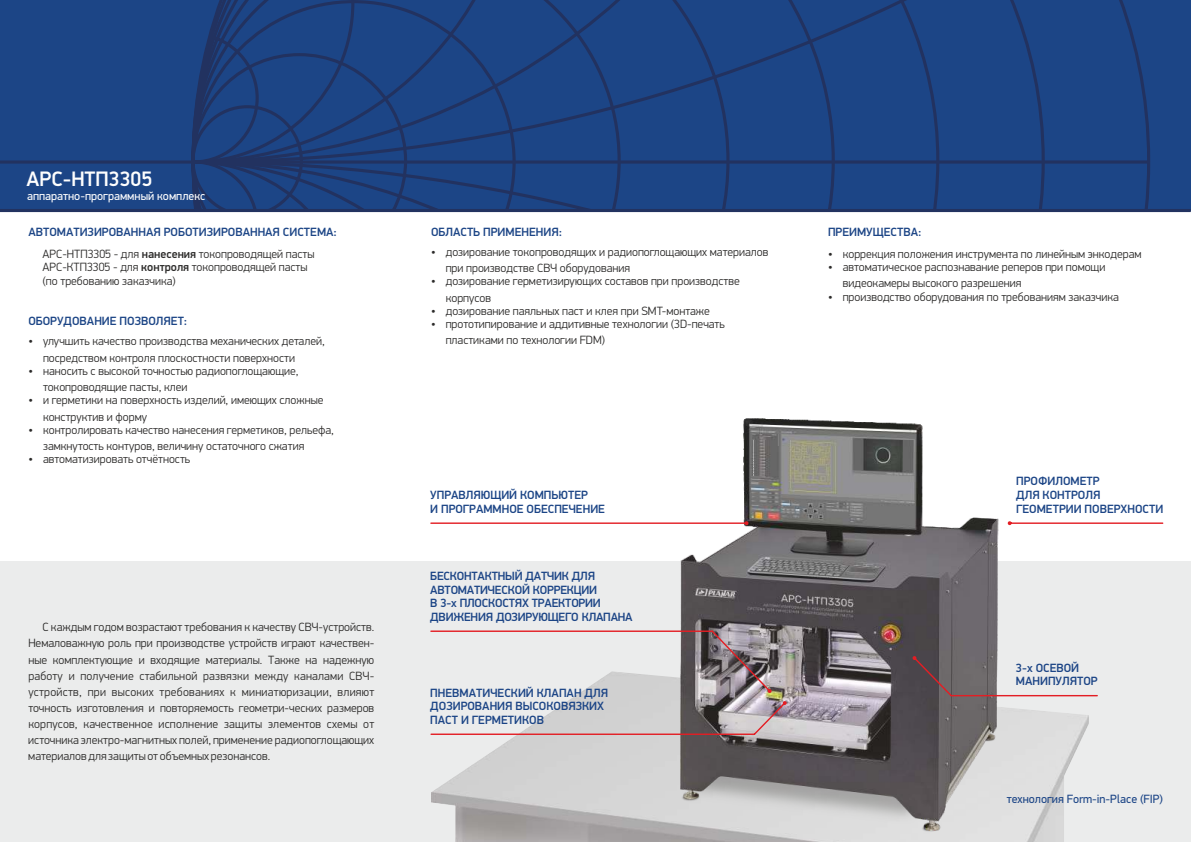
<style>
.page{position:relative;width:1191px;height:842px;background:#fff}
.page>*{position:absolute;margin:0;border:0;box-sizing:border-box;transform-origin:0 0}
.t1{font:500 21px "PF Din Display Pro";color:#fefefe}
.t2{font:300 12px/16.1px "PF Din Display Pro";color:#2b2a29}
.t3{font:500 12px/13.6px "PF Din Display Pro";color:#1c4586}
.t4{font:12px "PF Din Display Pro";color:#fefefe}
.t5{font:12px "PF Din Display Pro";color:#1c4586}
.s1{font-weight:500}
</style>
<div class="page">
<div style="left:0;top:0;width:1190px;height:210px;background:#1c4586"></div>
<svg style="left:191px;top:0;width:959px;height:209px"></svg>
<svg style="left:0;top:160px;width:1148px;height:4px;fill:#223260"></svg>
<hr style="left:0;top:209px;width:1190px;height:3px;background:#223260">
<div style="left:0;top:561px;width:1190px;height:281px;background:#ebecec"></div>
<img style="left:431px;top:693px;width:657px;height:149px">
<img style="left:662px;top:418px;width:346px;height:419px">
<svg style="left:1007px;top:521px;width:156px;height:4px"></svg>
<svg style="left:912px;top:656px;width:185px;height:40px"></svg>
<svg style="left:430px;top:521px;width:318px;height:4px"></svg>
<svg style="left:430px;top:630px;width:341px;height:63px"></svg>
<svg style="left:430px;top:701px;width:356px;height:34px"></svg>
<h1 class="t1" style="left:27px;top:170px;width:127px">АРС-НТП3305</h1>
<p class="t4" style="left:27px;top:191px;width:180px">аппаратно-программный комплекс</p>
<p class="t3" style="left:28px;top:226px;width:310px">АВТОМАТИЗИРОВАННАЯ РОБОТИЗИРОВАННАЯ СИСТЕМА:</p>
<p class="t2" style="left:43px;top:247px;width:273px">АРС-НТП3305 - для <span class="s1">нанесения</span> токопроводящей пасты</p>
<p class="t2" style="left:43px;top:260px;width:266px">АРС-КТП3305 - для <span class="s1">контроля</span> токопроводящей пасты</p>
<p class="t2" style="left:43px;top:274px;width:135px">(по требованию заказчика)</p>
<p class="t3" style="left:28px;top:315px;width:160px">ОБОРУДОВАНИЕ ПОЗВОЛЯЕТ:</p>
<p class="t2" style="left:43px;top:334px;width:283px">улучшить качество производства механических деталей, посредством контроля плоскостности поверхности</p>
<p class="t2" style="left:43px;top:364px;width:257px">наносить с высокой точностью радиопоглощающие, токопроводящие пасты, клеи</p>
<p class="t2" style="left:43px;top:393px;width:282px">и герметики на поверхность изделий, имеющих сложные конструктив и форму</p>
<p class="t2" style="left:43px;top:423px;width:292px">контролировать качество нанесения герметиков, рельефа, замкнутость контуров, величину остаточного сжатия</p>
<p class="t2" style="left:43px;top:452px;width:149px">автоматизировать отчётность</p>
<p class="t2" style="left:28px;top:620px;width:347px;text-align:justify;text-indent:14px">С каждым годом возрастают требования к качеству СВЧ-устройств.<br>Немаловажную роль при производстве устройств играют качествен&shy;ные комплектующие и входящие материалы. Также на надежную работу и получение стабильной развязки между каналами СВЧ&shy;устройств, при высоких требованиях к миниатюризации, влияют точность изготовления и повторяемость геометри-ческих размеров корпусов, качественное исполнение защиты элементов схемы от источника электро-магнитных полей, применение радиопоглощающих материалов для защиты от объемных резонансов.</p>
<p class="t3" style="left:431px;top:226px;width:133px">ОБЛАСТЬ ПРИМЕНЕНИЯ:</p>
<p class="t2" style="left:446px;top:245px;width:324px">дозирование токопроводящих и радиопоглощающих материалов при производстве СВЧ оборудования</p>
<p class="t2" style="left:446px;top:274px;width:296px">дозирование герметизирующих составов при производстве корпусов</p>
<p class="t2" style="left:446px;top:304px;width:266px">дозирование паяльных паст и клея при SMT-монтаже</p>
<p class="t2" style="left:446px;top:317px;width:281px">прототипирование и аддитивные технологии (3D-печать пластиками по технологии FDM)</p>
<p class="t3" style="left:430px;top:489px;width:176px">УПРАВЛЯЮЩИЙ КОМПЬЮТЕР<br>И ПРОГРАММНОЕ ОБЕСПЕЧЕНИЕ</p>
<p class="t3" style="left:430px;top:570px;width:204px">БЕСКОНТАКТНЫЙ ДАТЧИК ДЛЯ<br>АВТОМАТИЧЕСКОЙ КОРРЕКЦИИ<br>В 3-х ПЛОСКОСТЯХ ТРАЕКТОРИИ<br>ДВИЖЕНИЯ ДОЗИРУЮЩЕГО КЛАПАНА</p>
<p class="t3" style="left:430px;top:687px;width:179px">ПНЕВМАТИЧЕСКИЙ КЛАПАН ДЛЯ<br>ДОЗИРОВАНИЯ ВЫСОКОВЯЗКИХ<br>ПАСТ И ГЕРМЕТИКОВ</p>
<p class="t3" style="left:828px;top:226px;width:95px">ПРЕИМУЩЕСТВА:</p>
<p class="t2" style="left:842px;top:248px;width:300px;line-height:13.4px">коррекция положения инструмента по линейным энкодерам автоматическое распознавание реперов при помощи</p>
<p class="t2" style="left:842px;top:276px;width:180px">видеокамеры высокого разрешения</p>
<p class="t2" style="left:842px;top:289px;width:278px">производство оборудования по требованиям заказчика</p>
<p class="t3" style="left:1016px;top:476px;width:149px">ПРОФИЛОМЕТР<br>ДЛЯ КОНТРОЛЯ<br>ГЕОМЕТРИИ ПОВЕРХНОСТИ</p>
<p class="t3" style="left:1016px;top:662px;width:83px">3-х ОСЕВОЙ<br>МАНИПУЛЯТОР</p>
<p class="t5" style="left:1006px;top:794px;width:158px">технология Form-in-Place (FIP)</p>
</div>
